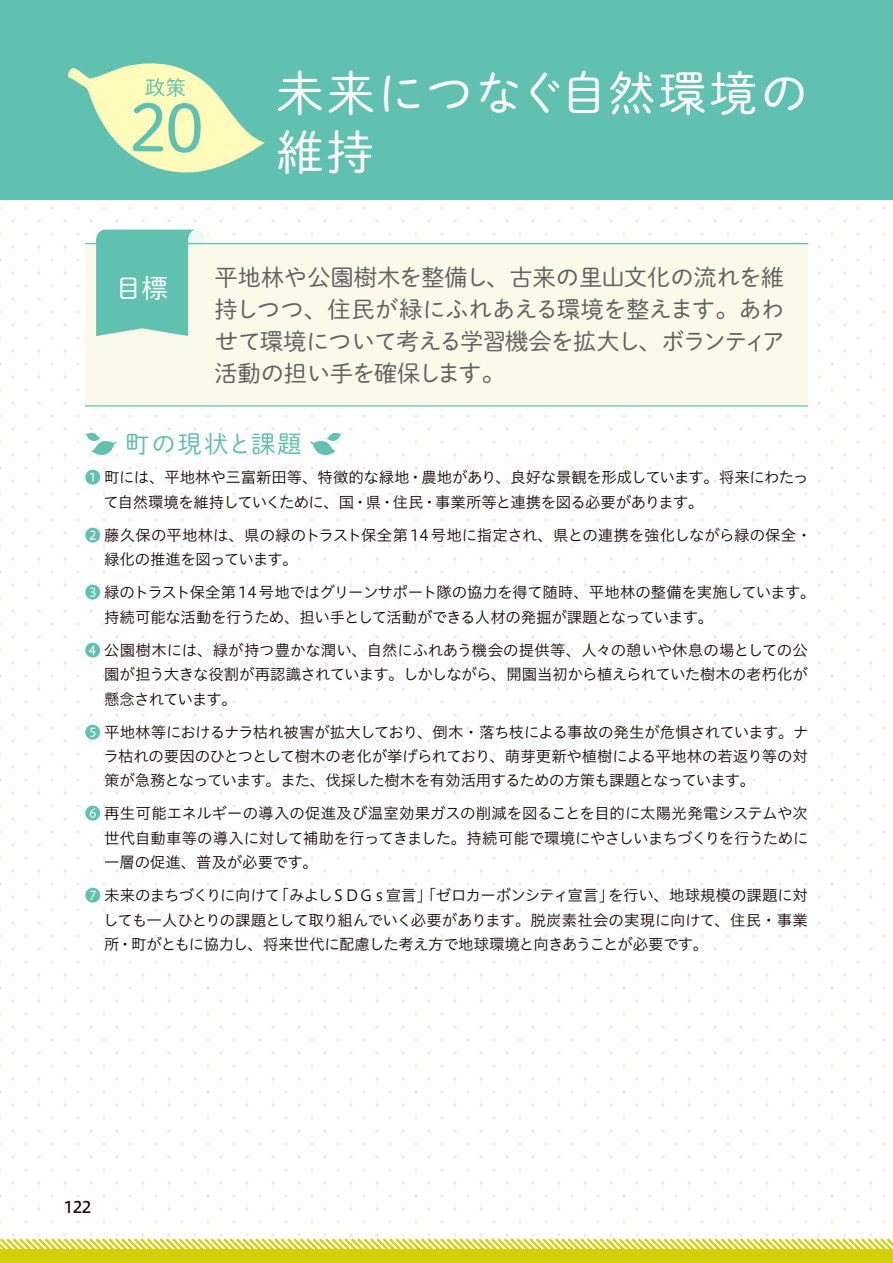
<style>
.page{position:relative;width:893px;height:1263px;background:#fff}
.page>*{position:absolute;margin:0;border:0;box-sizing:border-box;transform-origin:0 0}
.t1{font:66.9px "Shuei M Go Std L";color:#61c1b0}
.t2{font:47.85px/58.5px "Shuei M Go Std L";letter-spacing:.04em;color:#fff}
.t3{font:26.55px "Shuei M Go Std L";color:#fff}
.t4{font:24.45px "Shuei M Go Std L";letter-spacing:.075em;color:#61c1b0}
.t5{font:23.4px/32px "Shuei M Go Std L";letter-spacing:-.045em;color:#616161;text-align:justify}
.t6{font:15.9px "Hiragino UD Sans Std N W5";color:#140700}
.t7{font:15.45px/24.5px "Hiragino UD Sans Std N W3";letter-spacing:-.03em;color:#140700;text-align:justify}
.t8{font:15.45px/24.5px "Hiragino UD Sans Std N W3";letter-spacing:-.005em;color:#140700}
.s1{color:#61c1b0}
</style>
<div class="page">
<div style="left:0;top:1249px;width:893px;height:14px;background:#d1d009"></div>
<svg style="left:0;top:1236px;width:893px;height:13px"></svg>
<div style="left:0;top:0;width:893px;height:199px;background:#61c1b0"></div>
<div style="left:85px;top:244px;width:723px;height:161px;background:#faf9ea"></div>
<hr style="left:85px;top:405px;width:723px;height:2px;background:#61c1b0">
<svg style="left:85px;top:432px;width:32px;height:23px"></svg>
<svg style="left:310px;top:432px;width:32px;height:23px"></svg>
<hr style="left:85px;top:243px;width:723px;height:1px;background:#61c1b0">
<svg style="left:96px;top:230px;width:109px;height:106px"></svg>
<svg style="left:68px;top:63px;width:197px;height:110px"></svg>
<h1 class="t1" style="left:128px;top:79px;width:78px">20</h1>
<h2 class="t2" style="left:276px;top:62px;width:533px">未来につなぐ自然環境の維持</h2>
<h3 class="t3" style="left:115px;top:269px;width:55px">目標</h3>
<h3 class="t5" style="left:214px;top:260px;width:572px">平地林や公園樹木を整備し、古来の里山文化の流れを維持しつつ、住民が緑にふれあえる環境を整えます。あわせて環境について考える学習機会を拡大し、ボランティア活動の担い手を確保します。</h3>
<h3 class="t4" style="left:125px;top:426px;width:178px">町の現状と課題</h3>
<p class="t7" style="left:104px;top:464px;width:706px;text-indent:-19px"><span class="s1">❶</span> 町には、平地林や三富新田等、特徴的な緑地・農地があり、良好な景観を形成しています。将来にわたって自然環境を維持していくために、国・県・住民・事業所等と連携を図る必要があります。</p>
<p class="t8" style="left:104px;top:522px;width:709px;text-indent:-19px"><span class="s1">❷</span> 藤久保の平地林は、県の緑のトラスト保全第14号地に指定され、県との連携を強化しながら緑の保全・緑化の推進を図っています。</p>
<p class="t7" style="left:104px;top:579px;width:713px;text-indent:-19px"><span class="s1">❸</span> 緑のトラスト保全第14号地ではグリーンサポート隊の協力を得て随時、平地林の整備を実施しています。持続可能な活動を行うため、担い手として活動ができる人材の発掘が課題となっています。</p>
<p class="t7" style="left:104px;top:637px;width:705px;text-indent:-19px"><span class="s1">❹</span> 公園樹木には、緑が持つ豊かな潤い、自然にふれあう機会の提供等、人々の憩いや休息の場としての公園が担う大きな役割が再認識されています。しかしながら、開園当初から植えられていた樹木の老朽化が懸念されています。</p>
<p class="t7" style="left:103px;top:718px;width:707px;text-indent:-18px"><span class="s1">❺</span> 平地林等におけるナラ枯れ被害が拡大しており、倒木・落ち枝による事故の発生が危惧されています。ナラ枯れの要因のひとつとして樹木の老化が挙げられており、萌芽更新や植樹による平地林の若返り等の対策が急務となっています。また、伐採した樹木を有効活用するための方策も課題となっています。</p>
<p class="t7" style="left:104px;top:800px;width:706px;text-indent:-19px"><span class="s1">❻</span> 再生可能エネルギーの導入の促進及び温室効果ガスの削減を図ることを目的に太陽光発電システムや次世代自動車等の導入に対して補助を行ってきました。持続可能で環境にやさしいまちづくりを行うために一層の促進、普及が必要です。</p>
<p class="t7" style="left:103px;top:882px;width:706px;text-indent:-18px"><span class="s1">❼</span> 未来のまちづくりに向けて「みよしＳＤＧｓ宣言」「ゼロカーボンシティ宣言」を行い、地球規模の課題に対しても一人ひとりの課題として取り組んでいく必要があります。脱炭素社会の実現に向けて、住民・事業所・町がともに協力し、将来世代に配慮した考え方で地球環境と向きあうことが必要です。</p>
<p class="t6" style="left:64px;top:1195px;width:29px">122</p>
</div>
